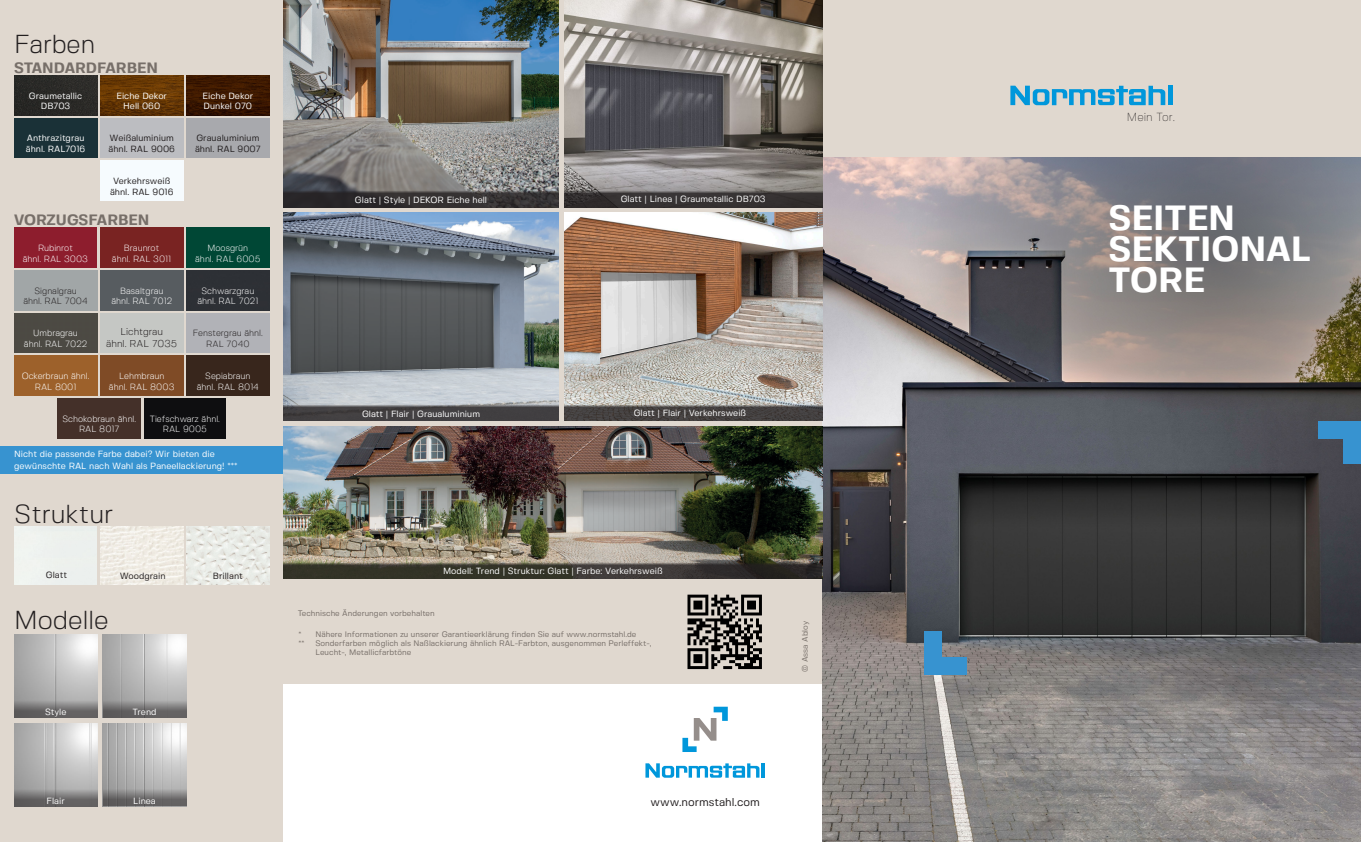
<style>
.page{position:relative;width:1361px;height:842px;background:#e0d8cf}
.page>*{position:absolute;margin:0;border:0;box-sizing:border-box;transform-origin:0 0}
.t1{font:700 35px/31px "Fivo Sans";color:#fff}
.t2{font:300 26px "Fivo Sans";color:#231f20}
.t3{font:700 15px "Fivo Sans";color:#776f69}
.t4{font:100 11.7px "Fivo Sans";color:#231f20}
.t5{font:11.4px "Fivo Sans";color:#231f20}
.Farbswatch{font:300 10px/12px "Fivo Sans";color:#231f20;text-align:center}
.t6{font:9px/10.8px "Fivo Sans";color:#fff}
.Farbswatch-2{font:300 9px/10.8px "Fivo Sans";color:#fff;text-align:center}
.t7{font:9px/10.8px "Fivo Sans";color:#231f20}
.Farbswatch-3{font:300 9px/10.8px "Fivo Sans";color:#231f20;text-align:center}
.t8{font:8px/9px "Fivo Sans";color:#776f69}
</style>
<div class="page">
<hr style="left:1168px;top:86px;width:4px;height:19px;background:#0097db">
<svg style="left:1010px;top:86px;width:155px;height:19px"></svg>
<div style="left:283px;top:684px;width:539px;height:158px;background:#fff"></div>
<svg style="left:687px;top:594px;width:75px;height:76px"></svg>
<svg style="left:687px;top:595px;width:75px;height:74px"></svg>
<svg style="left:682px;top:707px;width:46px;height:45px"></svg>
<hr style="left:761px;top:763px;width:4px;height:15px;background:#0097db">
<svg style="left:645px;top:763px;width:114px;height:15px"></svg>
<img style="left:822px;top:158px;width:539px;height:684px">
<svg style="left:899px;top:158px;width:462px;height:252px"></svg>
<div style="left:924px;top:631px;width:17px;height:43px;background:#3793d0"></div>
<div style="left:924px;top:657px;width:43px;height:17px;background:#3793d0"></div>
<div style="left:1344px;top:421px;width:17px;height:43px;background:#3793d0"></div>
<div style="left:1318px;top:421px;width:43px;height:17px;background:#3793d0"></div>
<img style="left:283px;top:0;width:275px;height:190px">
<img style="left:283px;top:213px;width:275px;height:191px">
<svg style="left:283px;top:404px;width:275px;height:17px;fill:#424042"></svg>
<svg style="left:283px;top:190px;width:275px;height:17px;fill:#343131"></svg>
<img style="left:283px;top:427px;width:539px;height:135px">
<svg style="left:283px;top:562px;width:539px;height:17px;fill:#343328"></svg>
<img style="left:564px;top:0;width:258px;height:190px">
<svg style="left:564px;top:190px;width:258px;height:17px;fill:#363233"></svg>
<img style="left:564px;top:213px;width:258px;height:191px">
<svg style="left:564px;top:404px;width:258px;height:17px;fill:#454242"></svg>
<div style="left:0;top:446px;width:283px;height:28px;background:#3793d0"></div>
<div style="left:14px;top:526px;width:83px;height:59px;background:#edf1ee"></div>
<img style="left:100px;top:526px;width:83px;height:59px">
<img style="left:187px;top:526px;width:82px;height:59px">
<img style="left:14px;top:723px;width:83px;height:66px">
<svg style="left:14px;top:789px;width:83px;height:17px"></svg>
<img style="left:103px;top:723px;width:83px;height:65px">
<svg style="left:103px;top:788px;width:83px;height:18px"></svg>
<div style="left:58px;top:398px;width:83px;height:40px;background:#443029"></div>
<div style="left:144px;top:398px;width:82px;height:40px;background:#0e0e10"></div>
<div style="left:186px;top:356px;width:83px;height:39px;background:#38261c"></div>
<div style="left:100px;top:356px;width:83px;height:39px;background:#7f4b26"></div>
<div style="left:14px;top:356px;width:83px;height:39px;background:#9d612b"></div>
<div style="left:100px;top:228px;width:83px;height:39px;background:#792322"></div>
<div style="left:186px;top:228px;width:83px;height:39px;background:#004735"></div>
<div style="left:14px;top:228px;width:83px;height:39px;background:#8d1d2d"></div>
<img style="left:14px;top:635px;width:83px;height:65px">
<svg style="left:14px;top:700px;width:83px;height:18px"></svg>
<img style="left:103px;top:635px;width:83px;height:65px">
<svg style="left:103px;top:700px;width:83px;height:18px"></svg>
<div style="left:14px;top:118px;width:83px;height:40px;background:#1a3137"></div>
<img style="left:100px;top:75px;width:83px;height:40px">
<img style="left:186px;top:75px;width:83px;height:40px">
<div style="left:14px;top:75px;width:83px;height:40px;background:#2a2927"></div>
<div style="left:100px;top:161px;width:83px;height:39px;background:#f6fbfe"></div>
<div style="left:186px;top:270px;width:83px;height:40px;background:#2d3035"></div>
<p class="t2" style="left:14px;top:28px;width:83px">Farben</p>
<p class="t3" style="left:14px;top:58px;width:145px">STANDARDFARBEN</p>
<p class="t6" style="left:29px;top:90px;width:55px;text-align:center">Graumetallic<br>DB703</p>
<p class="t6" style="left:26px;top:133px;width:61px">Anthrazitgrau ähnl. RAL7016</p>
<p class="t6" style="left:116px;top:90px;width:52px;text-align:center">Eiche Dekor<br>Hell 060</p>
<p class="t6" style="left:203px;top:90px;width:52px">Eiche Dekor<br>Dunkel 070</p>
<p class="t7" style="left:108px;top:133px;width:68px">Weißaluminium ähnl. RAL 9006</p>
<p class="t7" style="left:195px;top:133px;width:67px">Graualuminium ähnl. RAL 9007</p>
<p class="t7" style="left:110px;top:175px;width:65px;text-align:center">Verkehrsweiß ähnl. RAL 9016</p>
<p class="t3" style="left:14px;top:210px;width:137px">VORZUGSFARBEN</p>
<p class="Farbswatch-2" style="left:23px;top:242px;width:67px">Rubinrot<br>ähnl. RAL 3003</p>
<p class="Farbswatch-2" style="left:112px;top:242px;width:61px">Braunrot<br>ähnl. RAL 3011</p>
<p class="Farbswatch-2" style="left:195px;top:242px;width:67px">Moosgrün<br>ähnl. RAL 6005</p>
<p class="Farbswatch-3" style="left:23px;top:285px;width:66px">Signalgrau<br>ähnl. RAL 7004</p>
<p class="Farbswatch-2" style="left:197px;top:285px;width:62px">Schwarzgrau ähnl. RAL 7021</p>
<p class="Farbswatch-2" style="left:111px;top:285px;width:62px">Basaltgrau ähnl. RAL 7012</p>
<p class="Farbswatch" style="left:106px;top:326px;width:73px">Lichtgrau<br>ähnl. RAL 7035</p>
<p class="Farbswatch-2" style="left:24px;top:328px;width:65px">Umbragrau ähnl. RAL 7022</p>
<p class="Farbswatch-3" style="left:193px;top:328px;width:71px">Fenstergrau ähnl.<br>RAL 7040</p>
<p class="Farbswatch-2" style="left:22px;top:370px;width:69px">Ockerbraun ähnl.<br>RAL 8001</p>
<p class="Farbswatch-2" style="left:109px;top:370px;width:67px">Lehmbraun ähnl. RAL 8003</p>
<p class="Farbswatch-2" style="left:197px;top:370px;width:64px">Sepiabraun ähnl. RAL 8014</p>
<p class="Farbswatch-2" style="left:62px;top:413px;width:75px">Schokobraun ähnl.<br>RAL 8017</p>
<p class="Farbswatch-2" style="left:150px;top:413px;width:72px">Tiefschwarz ähnl.<br>RAL 9005</p>
<p class="t6" style="left:14px;top:448px;width:225px;line-height:12px">Nicht die passende Farbe dabei? Wir bieten die gewünschte RAL nach Wahl als Paneellackierung! ***</p>
<p class="t2" style="left:14px;top:498px;width:100px">Struktur</p>
<p class="t7" style="left:46px;top:570px;width:23px">Glatt</p>
<p class="t7" style="left:120px;top:570px;width:47px">Woodgrain</p>
<p class="t7" style="left:213px;top:570px;width:31px">Brillant</p>
<p class="t2" style="left:14px;top:604px;width:96px">Modelle</p>
<p class="t6" style="left:45px;top:706px;width:23px">Style</p>
<p class="t6" style="left:132px;top:706px;width:26px">Trend</p>
<p class="t6" style="left:47px;top:795px;width:20px">Flair</p>
<p class="t6" style="left:133px;top:795px;width:24px">Linea</p>
<p class="t6" style="left:355px;top:194px;width:134px">Glatt | Style | DEKOR Eiche hell</p>
<p class="t6" style="left:621px;top:193px;width:146px">Glatt | Linea | Graumetallic DB703</p>
<p class="t6" style="left:362px;top:408px;width:120px">Glatt | Flair | Graualuminium</p>
<p class="t6" style="left:634px;top:407px;width:114px">Glatt | Flair | Verkehrsweiß</p>
<p class="t6" style="left:443px;top:565px;width:221px">Modell: Trend | Struktur: Glatt | Farbe: Verkehrsweiß</p>
<p class="t8" style="left:298px;top:608px;width:138px">Technische Änderungen vorbehalten</p>
<p class="t8" style="left:298px;top:630px;width:339px">* Nähere Informationen zu unserer Garantieerklärung finden Sie auf www.normstahl.de</p>
<p class="t8" style="left:298px;top:639px;width:8px">**</p>
<p class="t8" style="left:315px;top:639px;width:338px">Sonderfarben möglich als Naßlackierung ähnlich RAL-Farbton, ausgenommen Perleffekt-,<br>Leucht-, Metallicfarbtöne</p>
<p class="t5" style="left:650px;top:795px;width:111px">www.normstahl.com</p>
<p class="t8" style="left:800px;top:672px;width:52px;rotate:-90deg">© Assa Abloy</p>
<p class="t4" style="left:1127px;top:110px;width:50px">Mein Tor.</p>
<p class="t1" style="left:1108px;top:202px;width:204px">SEITEN<br>SEKTIONAL</p>
<p class="t1" style="left:1108px;top:264px;width:98px">TORE</p>
</div>
